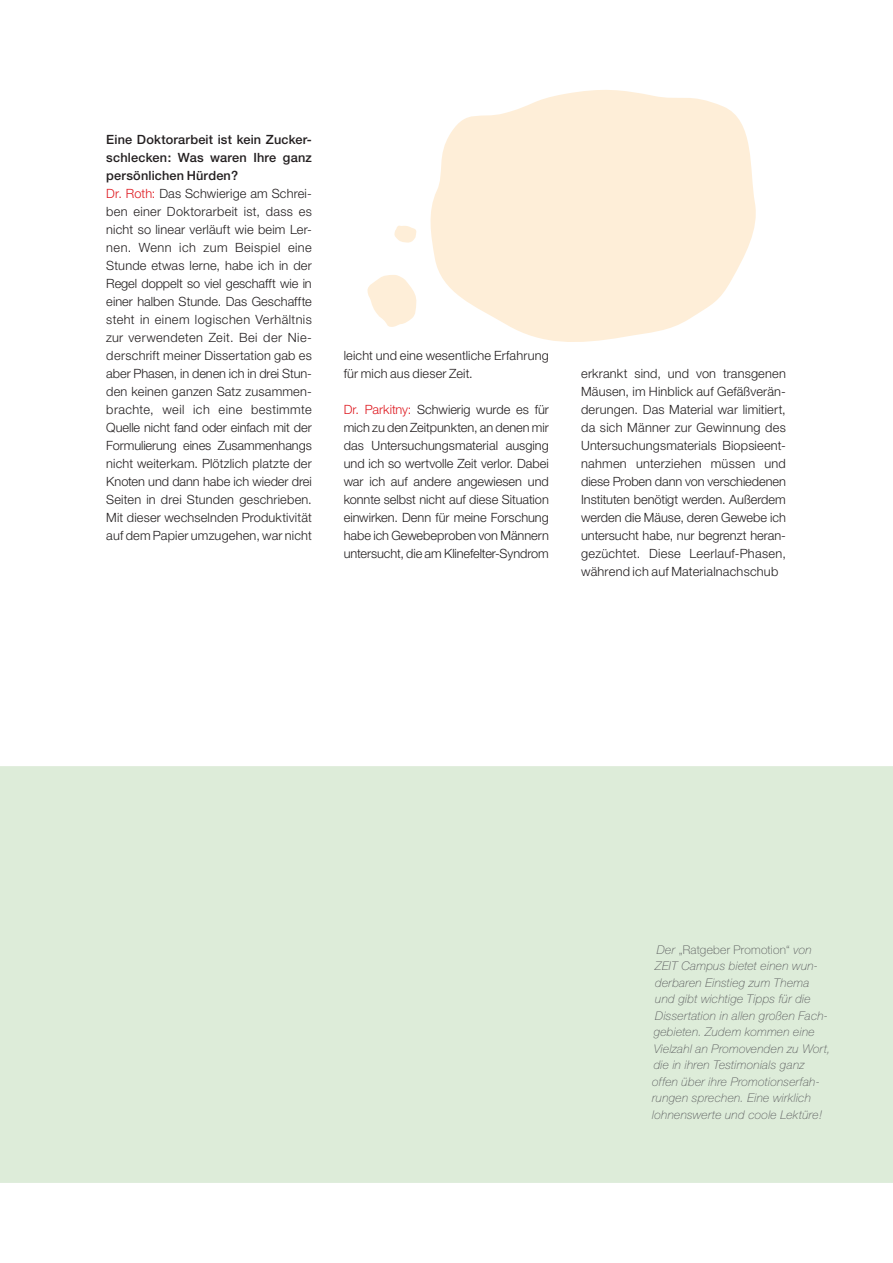
<style>
.page{position:relative;width:893px;height:1263px;background:#fff}
.page>*{position:absolute;margin:0;border:0;box-sizing:border-box;transform-origin:0 0}
.t1{font:300 12.75px/18px "Helvetica Neue LT Std";letter-spacing:.015em;color:#231f20;text-align:justify}
.t2{font:500 12.75px/18px "Helvetica Neue";letter-spacing:.015em;color:#231f20;text-align:justify}
.t3{font:italic 100 12px/16.5px "Helvetica Neue";letter-spacing:.02em;color:#57585a}
.s1{color:#de1920}
.s2{font-style:normal}
</style>
<div class="page">
<svg style="left:394px;top:225px;width:23px;height:18px"></svg>
<svg style="left:430px;top:90px;width:326px;height:252px;fill:#feeed8"></svg>
<svg style="left:367px;top:275px;width:50px;height:52px"></svg>
<div style="left:0;top:766px;width:893px;height:417px;background:#ddecd9"></div>
<p class="t2" style="left:106px;top:130px;width:207px">Eine Doktorarbeit ist kein Zucker&shy;schlecken: Was waren Ihre ganz persönlichen Hürden?</p>
<p class="t1" style="left:106px;top:184px;width:207px"><span class="s1">Dr. Roth:</span> Das Schwierige am Schrei&shy;ben einer Doktorarbeit ist, dass es nicht so linear verläuft wie beim Ler&shy;nen. Wenn ich zum Beispiel eine Stunde etwas lerne, habe ich in der Regel doppelt so viel geschafft wie in einer halben Stunde. Das Geschaffte steht in einem logischen Verhältnis zur verwendeten Zeit. Bei der Nie&shy;derschrift meiner Dissertation gab es aber Phasen, in denen ich in drei Stun&shy;den keinen ganzen Satz zusammen&shy;brachte, weil ich eine bestimmte Quelle nicht fand oder einfach mit der Formulierung eines Zusammenhangs nicht weiterkam. Plötzlich platzte der Knoten und dann habe ich wieder drei Seiten in drei Stunden geschrieben.<br>Mit dieser wechselnden Produktivität auf dem Papier umzugehen, war nicht</p>
<p class="t1" style="left:344px;top:346px;width:207px">leicht und eine wesentliche Erfahrung für mich aus dieser Zeit.</p>
<p class="t1" style="left:344px;top:400px;width:207px"><span class="s1">Dr. Parkitny:</span> Schwierig wurde es für mich zu den Zeitpunkten, an denen mir das Untersuchungsmaterial ausging und ich so wertvolle Zeit verlor. Dabei war ich auf andere angewiesen und konnte selbst nicht auf diese Situation einwirken. Denn für meine Forschung habe ich Gewebeproben von Männern untersucht, die am Klinefelter-Syndrom</p>
<p class="t1" style="left:581px;top:364px;width:206px">erkrankt sind, und von transgenen Mäusen, im Hinblick auf Gefäßverän&shy;derungen. Das Material war limitiert, da sich Männer zur Gewinnung des Untersuchungsmaterials Biopsieent&shy;nahmen unterziehen müssen und diese Proben dann von verschiedenen Instituten benötigt werden. Außerdem werden die Mäuse, deren Gewebe ich untersucht habe, nur begrenzt heran&shy;gezüchtet. Diese Leerlauf-Phasen, während ich auf Materialnachschub</p>
<p class="t3" style="left:652px;top:941px;width:180px;text-indent:4px">Der <span class="s2">„Ratgeber Promotion“</span> von<br>ZEIT Campus bietet einen wun&shy;derbaren Einstieg zum Thema<br>und gibt wichtige Tipps für die<br>Dissertation in allen großen Fach&shy;gebieten. Zudem kommen eine<br>Vielzahl an Promovenden zu Wort, die in ihren Testimonials ganz offen über ihre Promotionserfah&shy;rungen sprechen. Eine wirklich lohnenswerte und coole Lektüre!</p>
</div>
